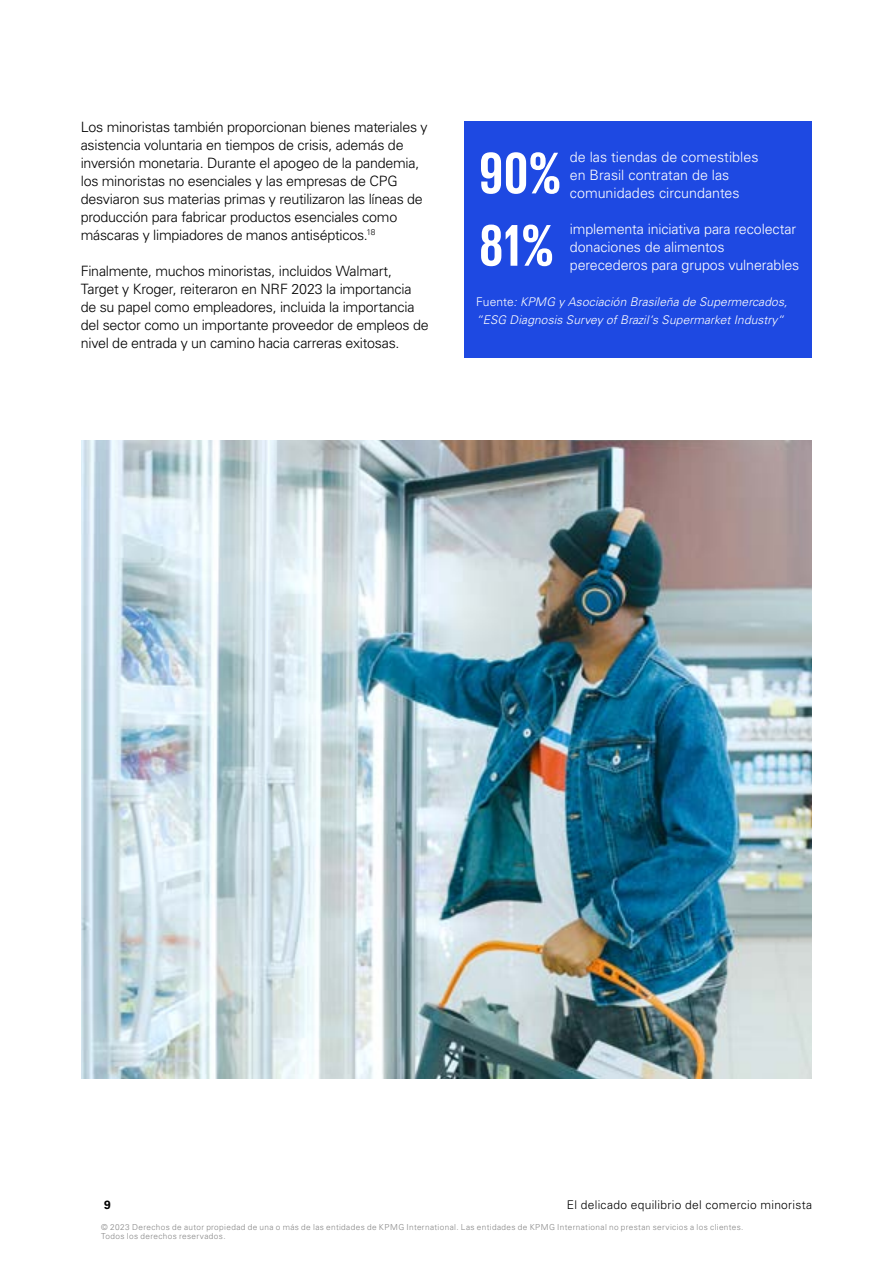
<style>
.page{position:relative;width:893px;height:1263px;background:#fff}
.page>*{position:absolute;margin:0;border:0;box-sizing:border-box;transform-origin:0 0}
.t1{font:700 60px/72.3px "KPMG";color:#fff}
.t2{font:300 14.25px/18px "Univers LT Std";letter-spacing:-.015em;color:#000}
.t3{font:300 14.25px/18px "Univers LT Std";letter-spacing:-.005em;color:#fff}
.t4{font:italic 300 12px/18px "Univers LT Std";letter-spacing:.01em;color:#fff}
.t5{font:300 12px "Univers LT Std";letter-spacing:.025em;color:#000}
.t6{font:700 12px "Univers LT Std";color:#000}
.t7{font:300 8.25px/9px "Univers LT Std";letter-spacing:.045em;color:#878787}
.s1{font-style:normal}
</style>
<div class="page">
<div style="left:464px;top:121px;width:347px;height:237px;background:#1e49e2"></div>
<img style="left:81px;top:440px;width:731px;height:638px">
<p class="t2" style="left:81px;top:117px;width:348px">Los minoristas también proporcionan bienes materiales y asistencia voluntaria en tiempos de crisis, además de inversión monetaria. Durante el apogeo de la pandemia, los minoristas no esenciales y las empresas de CPG desviaron sus materias primas y reutilizaron las líneas de producción para fabricar productos esenciales como máscaras y limpiadores de manos antisépticos.<sup>18</sup></p>
<p class="t2" style="left:81px;top:261px;width:349px">Finalmente, muchos minoristas, incluidos Walmart, Target y Kroger, reiteraron en NRF 2023 la importancia de su papel como empleadores, incluida la importancia del sector como un importante proveedor de empleos de nivel de entrada y un camino hacia carreras exitosas.</p>
<h1 class="t1" style="left:479px;top:135px;width:83px">90%<br>81%</h1>
<p class="t3" style="left:570px;top:148px;width:190px">de las tiendas de comestibles en Brasil contratan de las comunidades circundantes</p>
<p class="t3" style="left:570px;top:220px;width:231px">implementa iniciativa para recolectar donaciones de alimentos perecederos para grupos vulnerables</p>
<p class="t4" style="left:476px;top:293px;width:313px"><span class="s1">Fuente</span>: KPMG y Asociación Brasileña de Supermercados, “ESG Diagnosis Survey of Brazil‘s Supermarket Industry“</p>
<p class="t6" style="left:104px;top:1198px;width:8px">9</p>
<p class="t5" style="left:567px;top:1197px;width:247px">El delicado equilibrio del comercio minorista</p>
<p class="t7" style="left:101px;top:1222px;width:644px">© 2023 Derechos de autor propiedad de una o más de las entidades de KPMG International. Las entidades de KPMG International no prestan servicios a los clientes.<br>Todos los derechos reservados.</p>
</div>
